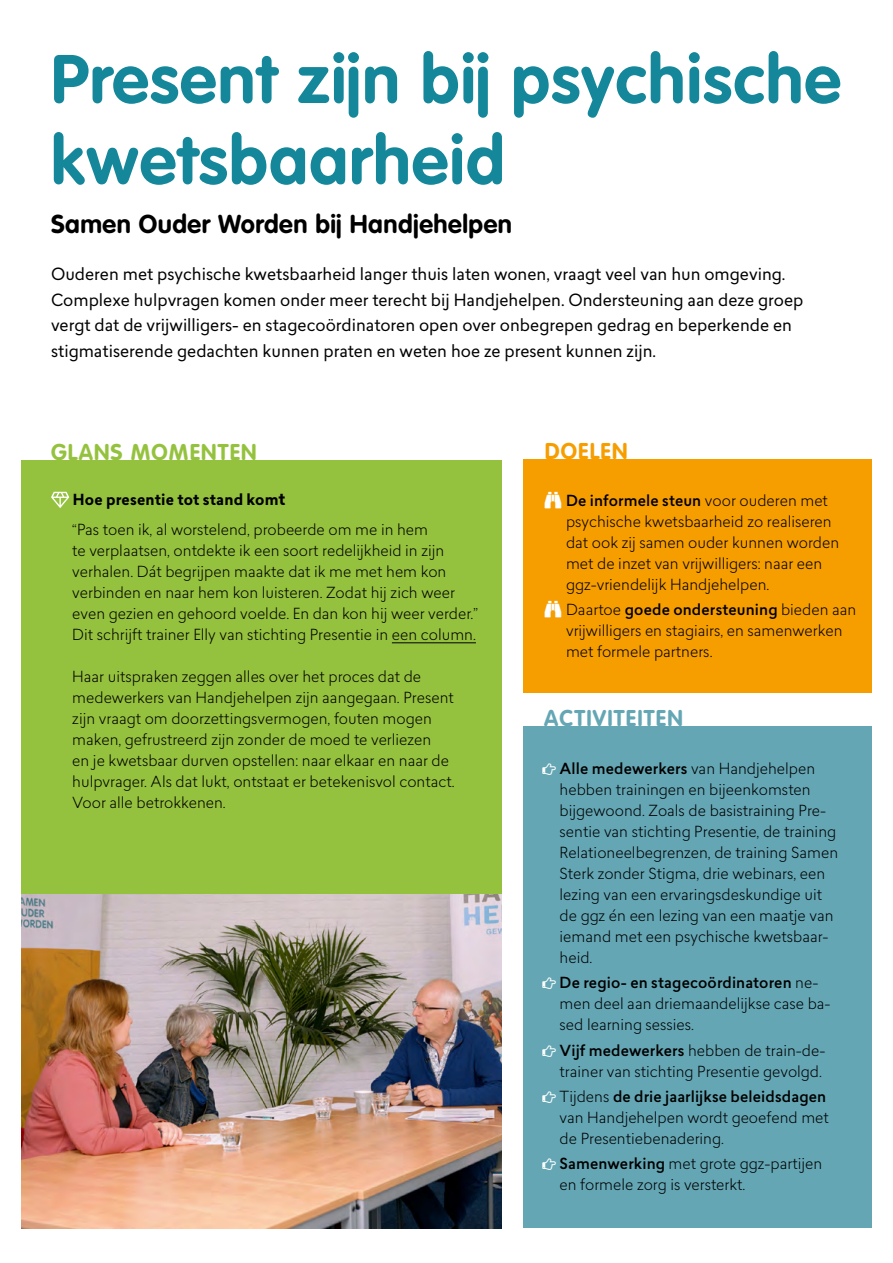
<style>
.page{position:relative;width:893px;height:1263px;background:#fff}
.page>*{position:absolute;margin:0;border:0;box-sizing:border-box;transform-origin:0 0}
.t1{font:700 67.5px/81px "VAG Rounded LT Pro";letter-spacing:.02em;color:#14889a}
.t2{font:700 25.5px "VAG Rounded LT Pro";letter-spacing:.02em;color:#000}
.t3{font:700 22.5px "VAG Rounded LT Pro";letter-spacing:.05em;color:#95c23e}
.t4{font:700 22.5px "VAG Rounded LT Pro";letter-spacing:.05em;color:#64a6b4}
.t5{font:700 22.5px "VAG Rounded LT Pro";letter-spacing:.05em;color:#f69d00}
.t6{font:16.5px/25.5px "Lasiver";color:#000}
.t7{font:300 15px/21px "Lasiver";color:#000}
.s1{font-weight:700}
.s2{font-weight:700;font-size:16.5px}
.s3{font-weight:500}
</style>
<div class="page">
<img style="left:21px;top:894px;width:481px;height:335px">
<div style="left:21px;top:460px;width:481px;height:434px;background:#95c23e"></div>
<hr style="left:392px;top:642px;width:84px;height:1px;background:#000">
<svg style="left:51px;top:492px;width:18px;height:16px"></svg>
<div style="left:523px;top:726px;width:349px;height:501px;background:#64a6b4"></div>
<div style="left:523px;top:459px;width:349px;height:234px;background:#f69d00"></div>
<h1 class="t1" style="left:51px;top:40px;width:791px">Present zijn bij psychische kwetsbaarheid</h1>
<h2 class="t2" style="left:51px;top:207px;width:463px">Samen Ouder Worden bij Handjehelpen</h2>
<p class="t6" style="left:51px;top:261px;width:754px">Ouderen met psychische kwetsbaarheid langer thuis laten wonen, vraagt veel van hun omgeving.<br>Complexe hulpvragen komen onder meer terecht bij Handjehelpen. Ondersteuning aan deze groep vergt dat de vrijwilligers- en stagecoördinatoren open over onbegrepen gedrag en beperkende en stigmatiserende gedachten kunnen praten en weten hoe ze present kunnen zijn.</p>
<h3 class="t3" style="left:51px;top:438px;width:207px">GLANS MOMENTEN</h3>
<p class="t7" style="left:72px;top:484px;width:357px;line-height:29.5px"><span class="s1">Hoe presentie tot stand kom</span><span class="s2">t<br></span>“Pas toen ik, al worstelend, probeerde om me in hem</p>
<p class="t7" style="left:72px;top:539px;width:407px">te verplaatsen, ontdekte ik een soort redelijkheid in zijn verhalen. Dát begrijpen maakte dat ik me met hem kon verbinden en naar hem kon luisteren. Zodat hij zich weer even gezien en gehoord voelde. En dan kon hij weer verder.” Dit schrijft trainer Elly van stichting Presentie in een column.</p>
<p class="t7" style="left:72px;top:665px;width:384px">Haar uitspraken zeggen alles over het proces dat de medewerkers van Handjehelpen zijn aangegaan. Present zijn vraagt om doorzettingsvermogen, fouten mogen maken, gefrustreerd zijn zonder de moed te verliezen<br>en je kwetsbaar durven opstellen: naar elkaar en naar de hulpvrager. Als dat lukt, ontstaat er betekenisvol contact.<br>Voor alle betrokkenen.</p>
<h3 class="t5" style="left:545px;top:437px;width:84px">DOELEN</h3>
<p class="t7" style="left:566px;top:490px;width:275px"><span class="s3">De informele steun</span> voor ouderen met psychische kwetsbaarheid zo realiseren dat ook zij samen ouder kunnen worden met de inzet van vrijwilligers: naar een ggz-vriendelijk Handjehelpen.</p>
<p class="t7" style="left:566px;top:599px;width:292px">Daartoe <span class="s3">goede ondersteuning</span> bieden aan vrijwilligers en stagiairs, en samenwerken met formele partners.</p>
<h3 class="t4" style="left:544px;top:704px;width:140px">ACTIVITEITEN</h3>
<p class="t7" style="left:560px;top:758px;width:280px"><span class="s3">Alle medewerkers</span> van Handjehelpen hebben trainingen en bijeenkomsten bijgewoond. Zoals de basistraining Pre&shy;sentie van stichting Presentie, de training Relationeelbegrenzen, de training Samen Sterk zonder Stigma, drie webinars, een lezing van een ervaringsdeskundige uit de ggz én een lezing van een maatje van iemand met een psychische kwetsbaar&shy;heid.</p>
<p class="t7" style="left:560px;top:972px;width:273px"><span class="s3">De regio- en stagecoördinatoren</span> ne&shy;men deel aan driemaandelijkse case ba&shy;sed learning sessies.</p>
<p class="t7" style="left:560px;top:1039px;width:267px"><span class="s3">Vijf medewerkers</span> hebben de train-de&shy;trainer van stichting Presentie gevolgd.</p>
<p class="t7" style="left:560px;top:1085px;width:271px">Tijdens <span class="s3">de drie jaarlijkse beleidsdagen </span>van Handjehelpen wordt geoefend met de Presentiebenadering.</p>
<p class="t7" style="left:560px;top:1153px;width:264px"><span class="s3">Samenwerking</span> met grote ggz-partijen en formele zorg is versterkt.</p>
</div>
